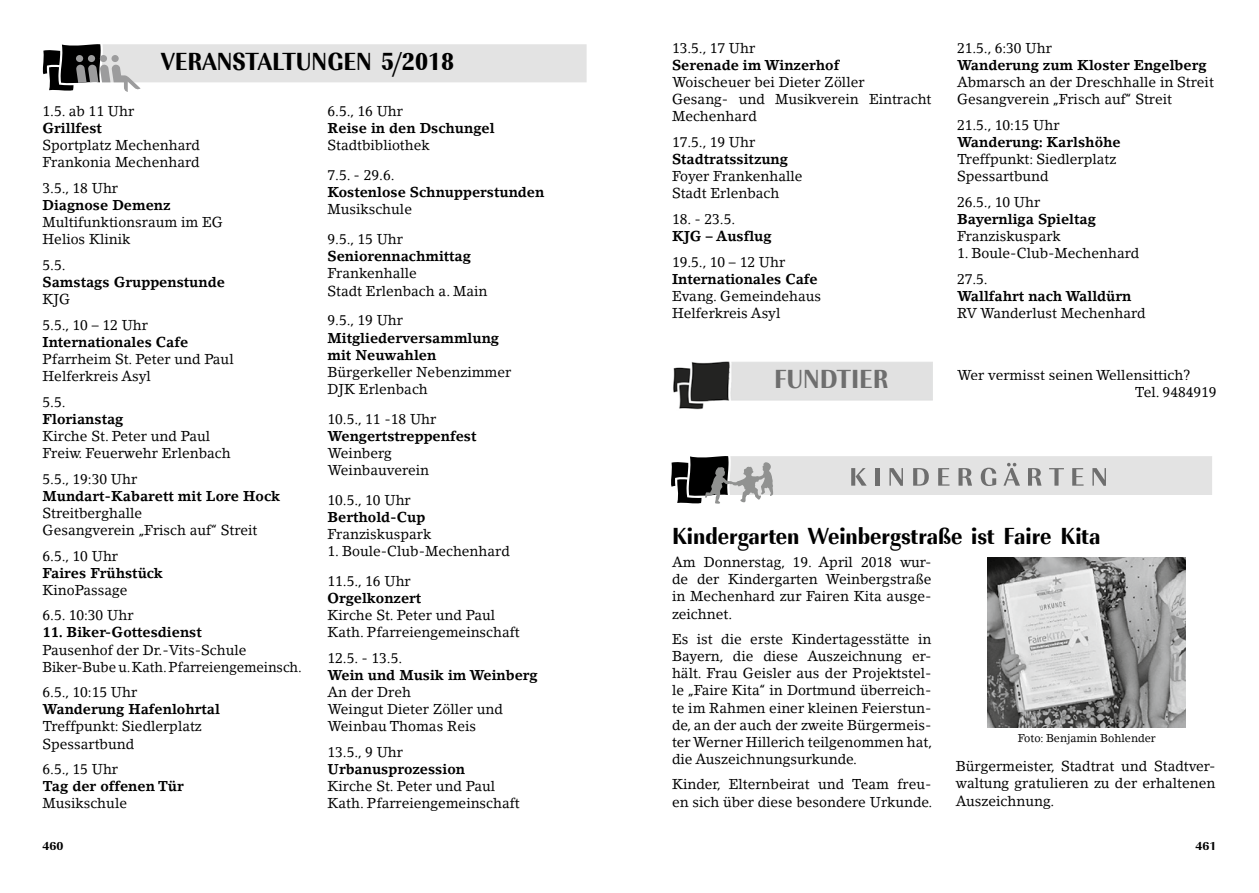
<style>
.page{position:relative;width:1259px;height:893px;background:#fff}
.page>*{position:absolute;margin:0;border:0;box-sizing:border-box;transform-origin:0 0}
.t1{font:700 expanded 27px "Imperial URW Ext Nar";color:#6e6e6e}
.t2{font:700 expanded 25.5px "Imperial URW Ext Nar";color:#000}
.t3{font:700 expanded 24px "Imperial URW Ext Nar";color:#000}
.t4{font:14.25px/17.1px "Lino Letter Std";color:#000}
.t5{font:700 14.25px/17.1px "Lino Letter Std";color:#000}
.t6{font:700 expanded 12px "Imperial URW";color:#000}
.t7{font:11.25px "Lino Letter Std";color:#000}
</style>
<div class="page">
<svg style="left:42px;top:44px;width:544px;height:48px"></svg>
<div style="left:161px;top:52px;width:292px;height:25px;background:#e3e3e3"></div>
<svg style="left:671px;top:456px;width:541px;height:48px"></svg>
<img style="left:987px;top:557px;width:198px;height:171px">
<img style="left:673px;top:361px;width:259px;height:49px">
<h2 class="t2" style="left:161px;top:46px;width:294px">VERANSTALTUNGEN 5/2018</h2>
<p class="t4" style="left:43px;top:103px;width:93px">1.5. ab 11 Uhr</p>
<p class="t5" style="left:43px;top:120px;width:61px">Grillfest</p>
<p class="t4" style="left:43px;top:137px;width:159px">Sportplatz Mechenhard<br>Frankonia Mechenhard</p>
<p class="t4" style="left:43px;top:179px;width:77px">3.5., 18 Uhr</p>
<p class="t5" style="left:43px;top:197px;width:130px">Diagnose Demenz</p>
<p class="t4" style="left:43px;top:214px;width:182px">Multifunktionsraum im EG<br>Helios Klinik</p>
<p class="t4" style="left:43px;top:256px;width:25px">5.5.</p>
<p class="t5" style="left:43px;top:273px;width:184px">Samstags Gruppenstunde</p>
<p class="t4" style="left:43px;top:286px;width:107px;line-height:25.7px">KJG<br>5.5., 10 – 12 Uhr</p>
<p class="t5" style="left:43px;top:333px;width:147px">Internationales Cafe</p>
<p class="t4" style="left:43px;top:350px;width:193px">Pfarrheim St. Peter und Paul<br>Helferkreis Asyl</p>
<p class="t4" style="left:43px;top:393px;width:25px">5.5.</p>
<p class="t5" style="left:43px;top:410px;width:82px">Florianstag</p>
<p class="t4" style="left:43px;top:427px;width:190px">Kirche St. Peter und Paul<br>Freiw. Feuerwehr Erlenbach</p>
<p class="t4" style="left:43px;top:470px;width:96px">5.5., 19:30 Uhr</p>
<p class="t5" style="left:43px;top:487px;width:239px">Mundart-Kabarett mit Lore Hock</p>
<p class="t4" style="left:43px;top:504px;width:216px">Streitberghalle<br>Gesangverein „Frisch auf“ Streit</p>
<p class="t4" style="left:43px;top:547px;width:77px">6.5., 10 Uhr</p>
<p class="t5" style="left:43px;top:564px;width:122px">Faires Frühstück</p>
<p class="t4" style="left:43px;top:577px;width:92px;line-height:25.7px">KinoPassage<br>6.5. 10:30 Uhr</p>
<p class="t5" style="left:43px;top:624px;width:161px">11. Biker-Gottesdienst</p>
<p class="t4" style="left:43px;top:641px;width:261px">Pausenhof der Dr.-Vits-Schule<br>Biker-Bube u. Kath. Pfarreiengemeinsch.</p>
<p class="t4" style="left:43px;top:684px;width:96px">6.5., 10:15 Uhr</p>
<p class="t5" style="left:43px;top:701px;width:179px">Wanderung Hafenlohrtal</p>
<p class="t4" style="left:43px;top:718px;width:161px">Treffpunkt: Siedlerplatz<br>Spessartbund</p>
<p class="t4" style="left:43px;top:760px;width:77px">6.5., 15 Uhr</p>
<p class="t5" style="left:43px;top:778px;width:143px">Tag der offenen Tür</p>
<p class="t4" style="left:43px;top:795px;width:86px">Musikschule</p>
<p class="t4" style="left:327px;top:103px;width:77px">6.5., 16 Uhr</p>
<p class="t5" style="left:327px;top:120px;width:169px">Reise in den Dschungel</p>
<p class="t4" style="left:327px;top:130px;width:104px;line-height:29.8px">Stadtbibliothek<br>7.5. - 29.6.</p>
<p class="t5" style="left:327px;top:184px;width:218px">Kostenlose Schnupperstunden</p>
<p class="t4" style="left:327px;top:194px;width:86px;line-height:29.8px">Musikschule<br>9.5., 15 Uhr</p>
<p class="t5" style="left:327px;top:248px;width:145px">Seniorennachmittag</p>
<p class="t4" style="left:327px;top:265px;width:162px">Frankenhalle<br>Stadt Erlenbach a. Main</p>
<p class="t4" style="left:327px;top:312px;width:77px">9.5., 19 Uhr</p>
<p class="t5" style="left:327px;top:329px;width:173px">Mitgliederversammlung mit Neuwahlen</p>
<p class="t4" style="left:327px;top:363px;width:185px">Bürgerkeller Nebenzimmer<br>DJK Erlenbach</p>
<p class="t4" style="left:327px;top:410px;width:110px">10.5., 11 -18 Uhr</p>
<p class="t5" style="left:327px;top:427px;width:150px">Wengertstreppenfest</p>
<p class="t4" style="left:327px;top:444px;width:103px">Weinberg<br>Weinbauverein</p>
<p class="t4" style="left:327px;top:491px;width:85px">10.5., 10 Uhr</p>
<p class="t5" style="left:327px;top:508px;width:99px">Berthold-Cup</p>
<p class="t4" style="left:327px;top:525px;width:105px">Franziskuspark</p>
<p class="t4" style="left:327px;top:536px;width:184px;line-height:29.8px">1. Boule-Club-Mechenhard<br>11.5., 16 Uhr</p>
<p class="t5" style="left:327px;top:589px;width:95px">Orgelkonzert</p>
<p class="t4" style="left:327px;top:607px;width:194px">Kirche St. Peter und Paul<br>Kath. Pfarreiengemeinschaft</p>
<p class="t4" style="left:327px;top:649px;width:76px">12.5. - 13.5.</p>
<p class="t5" style="left:327px;top:666px;width:212px">Wein und Musik im Weinberg</p>
<p class="t4" style="left:327px;top:683px;width:177px">An der Dreh<br>Weingut Dieter Zöller und<br>Weinbau Thomas Reis</p>
<p class="t4" style="left:327px;top:743px;width:77px">13.5., 9 Uhr</p>
<p class="t5" style="left:327px;top:760px;width:139px">Urbanusprozession</p>
<p class="t4" style="left:327px;top:777px;width:194px">Kirche St. Peter und Paul<br>Kath. Pfarreiengemeinschaft</p>
<p class="t4" style="left:672px;top:39px;width:85px">13.5., 17 Uhr</p>
<p class="t5" style="left:672px;top:56px;width:169px">Serenade im Winzerhof</p>
<p class="t4" style="left:672px;top:73px;width:261px">Woischeuer bei Dieter Zöller<br>Gesang- und Musikverein Eintracht<br>Mechenhard</p>
<p class="t4" style="left:672px;top:133px;width:85px">17.5., 19 Uhr</p>
<p class="t5" style="left:672px;top:150px;width:117px">Stadtratssitzung</p>
<p class="t4" style="left:672px;top:167px;width:132px">Foyer Frankenhalle<br>Stadt Erlenbach</p>
<p class="t4" style="left:672px;top:210px;width:65px">18. - 23.5.</p>
<p class="t5" style="left:672px;top:227px;width:101px">KJG – Ausflug</p>
<p class="t4" style="left:672px;top:253px;width:115px">19.5., 10 – 12 Uhr</p>
<p class="t5" style="left:672px;top:270px;width:147px">Internationales Cafe</p>
<p class="t4" style="left:672px;top:287px;width:151px">Evang. Gemeindehaus<br>Helferkreis Asyl</p>
<p class="t4" style="left:957px;top:39px;width:96px">21.5., 6:30 Uhr</p>
<p class="t5" style="left:957px;top:56px;width:251px">Wanderung zum Kloster Engelberg</p>
<p class="t4" style="left:957px;top:73px;width:258px">Abmarsch an der Dreschhalle in Streit<br>Gesangverein „Frisch auf“ Streit</p>
<p class="t4" style="left:957px;top:116px;width:104px">21.5., 10:15 Uhr</p>
<p class="t5" style="left:957px;top:133px;width:165px">Wanderung: Karlshöhe</p>
<p class="t4" style="left:957px;top:150px;width:161px">Treffpunkt: Siedlerplatz<br>Spessartbund</p>
<p class="t4" style="left:957px;top:193px;width:85px">26.5., 10 Uhr</p>
<p class="t5" style="left:957px;top:210px;width:140px">Bayernliga Spieltag</p>
<p class="t4" style="left:957px;top:227px;width:105px">Franziskuspark</p>
<p class="t4" style="left:957px;top:240px;width:184px;line-height:25.7px">1. Boule-Club-Mechenhard<br>27.5.</p>
<p class="t5" style="left:957px;top:287px;width:176px">Wallfahrt nach Walldürn</p>
<p class="t4" style="left:957px;top:304px;width:190px">RV Wanderlust Mechenhard</p>
<h1 class="t1" style="left:774px;top:363px;width:116px">FUNDTIER</h1>
<p class="t4" style="left:1134px;top:366px;width:83px;text-indent:-178px">Wer vermisst seinen Wellensittich?<br>Tel. 9484919</p>
<h3 class="t3" style="left:672px;top:522px;width:430px">Kindergarten Weinbergstraße ist Faire Kita</h3>
<p class="t4" style="left:672px;top:554px;width:261px;text-align:justify">Am Donnerstag, 19. April 2018 wur&shy;de der Kindergarten Weinbergstraße in Mechenhard zur Fairen Kita ausge&shy;zeichnet.</p>
<p class="t4" style="left:672px;top:631px;width:262px;text-align:justify">Es ist die erste Kindertagesstätte in Bayern, die diese Auszeichnung er&shy;hält. Frau Geisler aus der Projektstel&shy;le „Faire Kita“ in Dortmund überreich&shy;te im Rahmen einer kleinen Feierstun&shy;de, an der auch der zweite Bürgermeis&shy;ter Werner Hillerich teilgenommen hat, die Auszeichnungsurkunde.</p>
<p class="t4" style="left:672px;top:776px;width:262px">Kinder, Elternbeirat und Team freu&shy;en sich über diese besondere Urkunde.</p>
<p class="t7" style="left:1017px;top:731px;width:139px">Foto: Benjamin Bohlender</p>
<p class="t4" style="left:956px;top:758px;width:261px;text-align:justify">Bürgermeister, Stadtrat und Stadtver&shy;waltung gratulieren zu der erhaltenen Auszeichnung.</p>
<p class="t6" style="left:43px;top:839px;width:22px">460</p>
<p class="t6" style="left:1195px;top:839px;width:22px">461</p>
</div>
